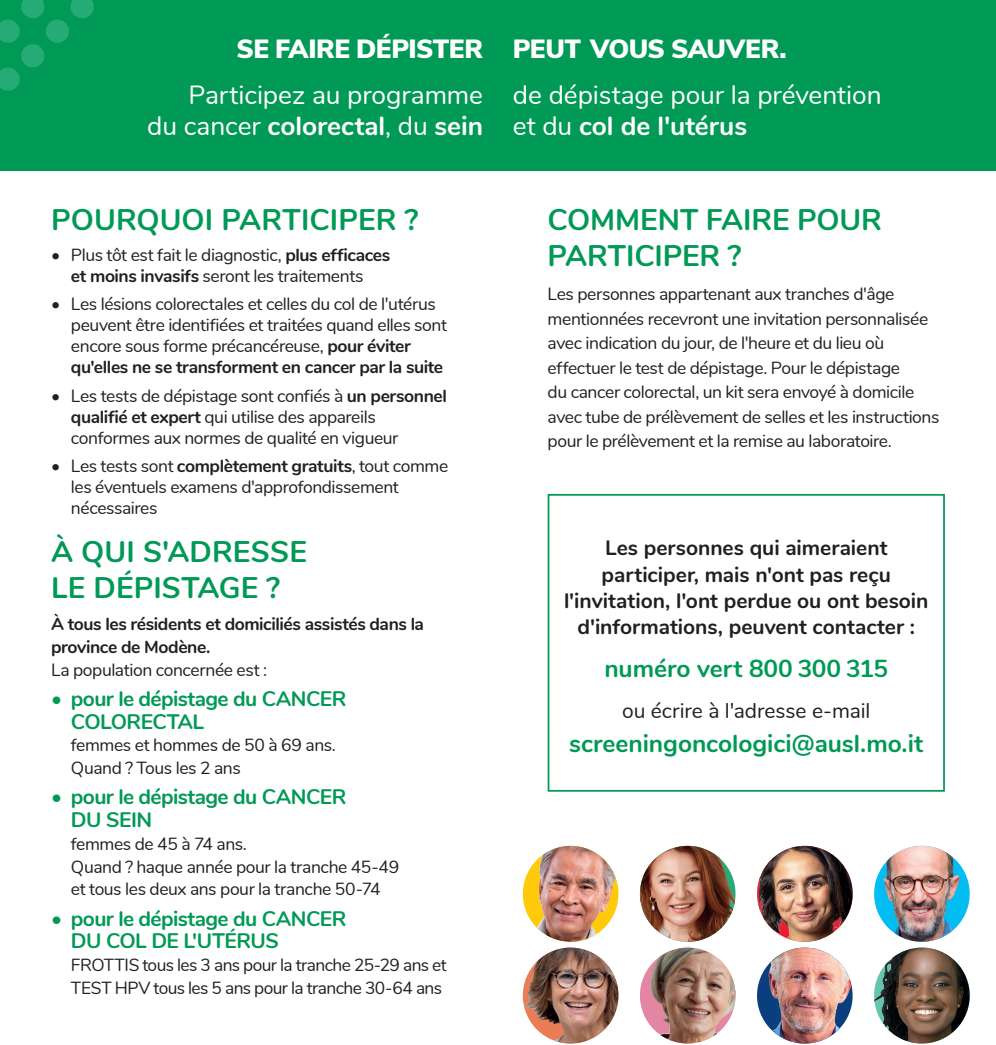
<style>
.page{position:relative;width:996px;height:1045px;background:#fff}
.page>*{position:absolute;margin:0;border:0;box-sizing:border-box;transform-origin:0 0}
.t1{font:700 29.75px/35.7px "Nunito";color:#009956}
.t2{font:26.25px "Nunito";letter-spacing:-.005em;color:#fff}
.t3{font:700 26.25px "Nunito";letter-spacing:-.005em;color:#fff}
.t4{font:900 26.25px "Nunito Sans";letter-spacing:-.02em;color:#fff}
.Body_Text{font:700 24.5px "Nunito";letter-spacing:-.005em;color:#009956}
.Body_Text-2{font:700 21px/26.2px "Nunito";color:#231f20;text-align:center}
.Body_Text-3{font:700 21px/22.8px "Nunito";letter-spacing:-.03em;color:#009956}
.Body_Text-4{font:21px "Nunito";letter-spacing:-.005em;color:#231f20}
.Body_Text-5{font:17.5px/21px "Nunito";letter-spacing:-.025em;color:#231f20}
.Body_Text-6{font:700 17.5px/22.8px "Nunito";letter-spacing:-.025em;color:#231f20}
.s1{font-weight:400}
.s2{font-weight:700}
</style>
<div class="page">
<div style="left:0;top:0;width:995px;height:171px;background:#009956"></div>
<div style="left:547px;top:494px;width:397px;height:297px;border:2px solid #009956"></div>
<img style="left:640px;top:845px;width:96px;height:199px">
<img style="left:639px;top:860px;width:93px;height:83px">
<img style="left:874px;top:845px;width:96px;height:199px">
<img style="left:882px;top:860px;width:12px;height:55px">
<img style="left:522px;top:845px;width:97px;height:199px">
<img style="left:529px;top:960px;width:8px;height:25px">
<img style="left:757px;top:845px;width:96px;height:199px">
<img style="left:758px;top:860px;width:22px;height:73px">
<svg style="left:0;top:0;width:94px;height:91px"></svg>
<p class="t4" style="left:236px;top:29px;width:248px">SE FAIRE DÉPISTER</p>
<p class="t4" style="left:512px;top:29px;width:275px">PEUT VOUS SAUVER.</p>
<p class="t2" style="left:188px;top:75px;width:296px">Participez au programme</p>
<p class="t3" style="left:147px;top:107px;width:337px"><span class="s1">du cancer</span> colorectal<span class="s1">, du</span> sein</p>
<p class="t2" style="left:512px;top:75px;width:370px">de dépistage pour la prévention</p>
<p class="t3" style="left:512px;top:107px;width:236px"><span class="s1">et du</span> col de l'utérus</p>
<p class="t1" style="left:51px;top:200px;width:368px">POURQUOI PARTICIPER ?</p>
<p class="Body_Text-5" style="left:51px;top:243px;width:340px;text-align:center">• Plus tôt est fait le diagnostic, <span class="s2">plus efficaces et moins invasifs</span> seront les traitements</p>
<p class="Body_Text-5" style="left:71px;top:293px;width:377px;text-indent:-20px">• Les lésions colorectales et celles du col de l'utérus peuvent être identifiées et traitées quand elles sont encore sous forme précancéreuse, <span class="s2">pour éviter qu'elles ne se transforment en cancer par la suite</span></p>
<p class="Body_Text-5" style="left:71px;top:384px;width:377px;text-indent:-20px">• Les tests de dépistage sont confiés à <span class="s2">un personnel qualifié et expert</span> qui utilise des appareils conformes aux normes de qualité en vigueur</p>
<p class="Body_Text-5" style="left:71px;top:455px;width:379px;text-indent:-20px">• Les tests sont <span class="s2">complètement gratuits</span>, tout comme les éventuels examens d'approfondissement nécessaires</p>
<p class="t1" style="left:51px;top:532px;width:257px">À QUI S'ADRESSE<br>LE DÉPISTAGE ?</p>
<p class="Body_Text-6" style="left:51px;top:612px;width:374px">À tous les résidents et domiciliés assistés dans la province de Modène.<br><span class="s1">La population concernée est :</span></p>
<p class="Body_Text-3" style="left:71px;top:686px;width:277px;text-indent:-20px">• pour le dépistage du CANCER<br>COLORECTAL</p>
<p class="Body_Text-5" style="left:71px;top:733px;width:266px;line-height:22.8px">femmes et hommes de 50 à 69 ans.<br>Quand ? Tous les 2 ans</p>
<p class="Body_Text-3" style="left:71px;top:784px;width:277px;text-indent:-20px">• pour le dépistage du CANCER<br>DU SEIN</p>
<p class="Body_Text-5" style="left:71px;top:831px;width:330px;line-height:22.8px">femmes de 45 à 74 ans.<br>Quand ? haque année pour la tranche 45-49 et tous les deux ans pour la tranche 50-74</p>
<p class="Body_Text-3" style="left:71px;top:905px;width:277px;text-indent:-20px">• pour le dépistage du CANCER<br>DU COL DE L'UTÉRUS</p>
<p class="Body_Text-5" style="left:71px;top:952px;width:377px;line-height:22.8px">FROTTIS tous les 3 ans pour la tranche 25-29 ans et<br>TEST HPV tous les 5 ans pour la tranche 30-64 ans</p>
<p class="t1" style="left:547px;top:200px;width:335px">COMMENT FAIRE POUR<br>PARTICIPER ?</p>
<p class="Body_Text-5" style="left:547px;top:281px;width:393px;line-height:24.5px">Les personnes appartenant aux tranches d'âge mentionnées recevront une invitation personnalisée avec indication du jour, de l'heure et du lieu où effectuer le test de dépistage. Pour le dépistage<br>du cancer colorectal, un kit sera envoyé à domicile avec tube de prélèvement de selles et les instructions pour le prélèvement et la remise au laboratoire.</p>
<p class="Body_Text-2" style="left:563px;top:533px;width:366px">Les personnes qui aimeraient participer, mais n'ont pas reçu l'invitation, l'ont perdue ou ont besoin d'informations, peuvent contacter :</p>
<p class="Body_Text" style="left:604px;top:650px;width:285px">numéro vert 800 300 315</p>
<p class="Body_Text-4" style="left:621px;top:695px;width:250px">ou écrire à l'adresse e-mail</p>
<p class="Body_Text" style="left:569px;top:725px;width:355px">screeningoncologici@ausl.mo.it</p>
</div>
